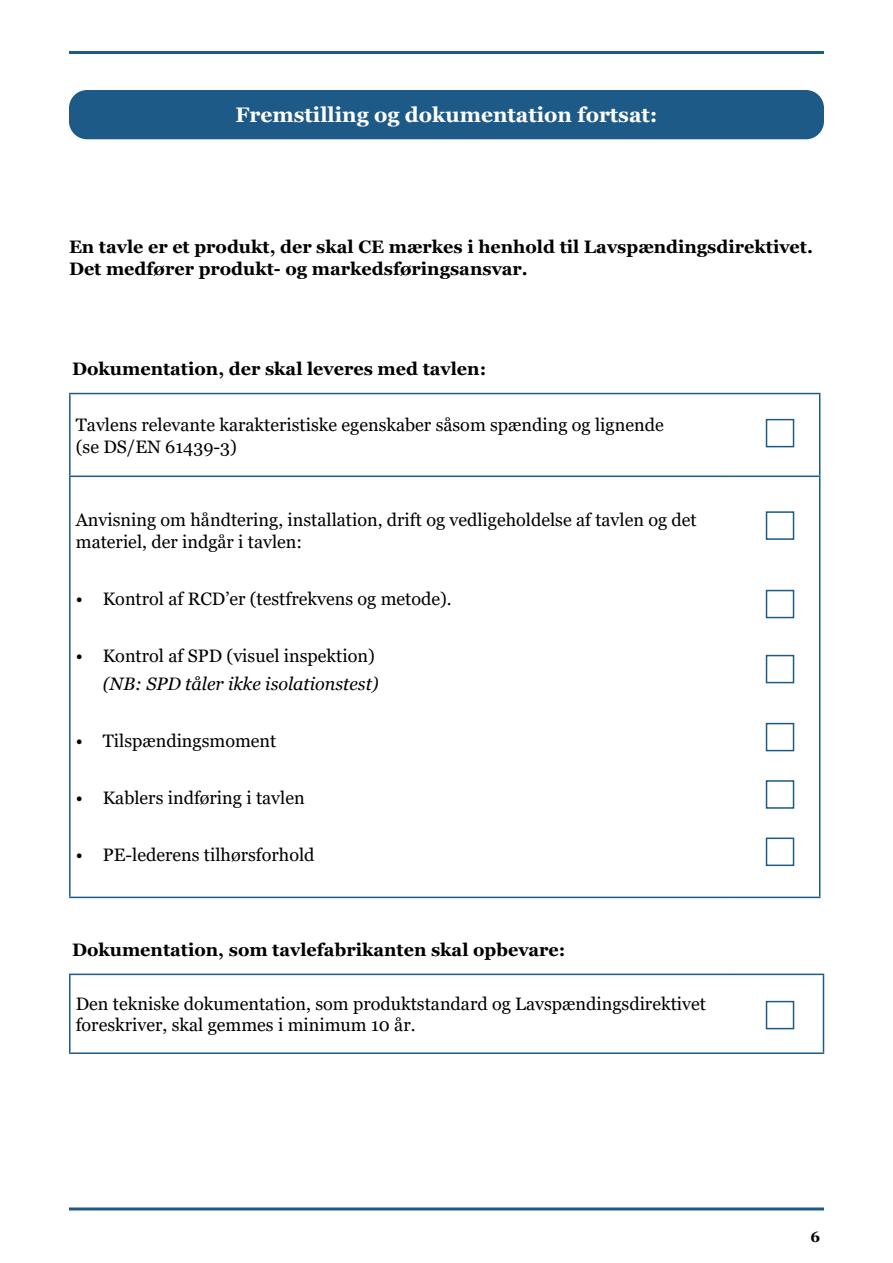
<style>
.page{position:relative;width:893px;height:1263px;background:#fff}
.page>*{position:absolute;margin:0;border:0;box-sizing:border-box;transform-origin:0 0}
.t1{font:700 21px "Georgia";color:#fff}
.t2{font:18px/21.6px "Georgia";color:#000}
.t3{font:700 18px/21.6px "Georgia";color:#000}
.t4{font:700 15px "Georgia";color:#000}
.s1{font-style:italic}
</style>
<div class="page">
<hr style="left:69px;top:1207px;width:755px;height:3px;background:#1d5a87">
<hr style="left:69px;top:51px;width:755px;height:3px;background:#1d5a87">
<div style="left:69px;top:90px;width:755px;height:49px;background:#1d5a87;border-radius:18px"></div>
<hr style="left:69px;top:393px;width:662px;height:1px;background:#1d5a87">
<hr style="left:69px;top:394px;width:2px;height:81px;background:#1d5a87">
<hr style="left:731px;top:393px;width:89px;height:1px;background:#1d5a87">
<hr style="left:819px;top:394px;width:1px;height:81px;background:#1d5a87">
<hr style="left:69px;top:475px;width:662px;height:2px;background:#1d5a87">
<hr style="left:69px;top:477px;width:2px;height:420px;background:#1d5a87">
<hr style="left:731px;top:475px;width:89px;height:2px;background:#1d5a87">
<hr style="left:819px;top:477px;width:1px;height:420px;background:#1d5a87">
<hr style="left:69px;top:897px;width:662px;height:1px;background:#1d5a87">
<hr style="left:731px;top:897px;width:89px;height:1px;background:#1d5a87">
<div style="left:766px;top:419px;width:28px;height:28px;border:2px solid #1d5a87"></div>
<div style="left:766px;top:511px;width:28px;height:29px;border:2px solid #1d5a87"></div>
<div style="left:766px;top:590px;width:28px;height:28px;border:2px solid #1d5a87"></div>
<div style="left:766px;top:655px;width:28px;height:28px;border:2px solid #1d5a87"></div>
<div style="left:766px;top:723px;width:28px;height:28px;border:2px solid #1d5a87"></div>
<div style="left:766px;top:780px;width:28px;height:29px;border:2px solid #1d5a87"></div>
<div style="left:766px;top:837px;width:28px;height:29px;border:2px solid #1d5a87"></div>
<hr style="left:69px;top:973px;width:662px;height:2px;background:#1d5a87">
<hr style="left:69px;top:975px;width:1px;height:77px;background:#1d5a87">
<hr style="left:731px;top:973px;width:93px;height:2px;background:#1d5a87">
<hr style="left:823px;top:975px;width:1px;height:77px;background:#1d5a87">
<hr style="left:69px;top:1052px;width:662px;height:2px;background:#1d5a87">
<hr style="left:731px;top:1052px;width:93px;height:2px;background:#1d5a87">
<div style="left:766px;top:1001px;width:28px;height:28px;border:2px solid #1d5a87"></div>
<p class="t1" style="left:235px;top:101px;width:424px">Fremstilling og dokumentation fortsat:</p>
<p class="t3" style="left:69px;top:236px;width:745px">En tavle er et produkt, der skal CE mærkes i henhold til Lavspændingsdirektivet.<br>Det medfører produkt- og markedsføringsansvar.</p>
<p class="t3" style="left:72px;top:358px;width:416px">Dokumentation, der skal leveres med tavlen:</p>
<p class="t2" style="left:76px;top:414px;width:589px">Tavlens relevante karakteristiske egenskaber såsom spænding og lignende</p>
<p class="t2" style="left:76px;top:436px;width:163px">(se DS/EN 61439-3)</p>
<p class="t2" style="left:76px;top:509px;width:622px">Anvisning om håndtering, installation, drift og vedligeholdelse af tavlen og det materiel, der indgår i tavlen:</p>
<p class="t2" style="left:76px;top:588px;width:377px">• Kontrol af RCD’er (testfrekvens og metode).</p>
<p class="t2" style="left:76px;top:642px;width:304px;line-height:28.5px;text-align:right">• Kontrol af SPD (visuel inspektion) <span class="s1">(NB: SPD tåler ikke isolationstest)</span></p>
<p class="t2" style="left:76px;top:730px;width:202px">• Tilspændingsmoment</p>
<p class="t2" style="left:76px;top:787px;width:230px">• Kablers indføring i tavlen</p>
<p class="t2" style="left:76px;top:844px;width:240px">• PE-lederens tilhørsforhold</p>
<p class="t3" style="left:72px;top:939px;width:495px">Dokumentation, som tavlefabrikanten skal opbevare:</p>
<p class="t2" style="left:76px;top:993px;width:632px">Den tekniske dokumentation, som produktstandard og Lavspændingsdirektivet foreskriver, skal gemmes i minimum 10 år.</p>
<p class="t4" style="left:810px;top:1227px;width:11px">6</p>
</div>
